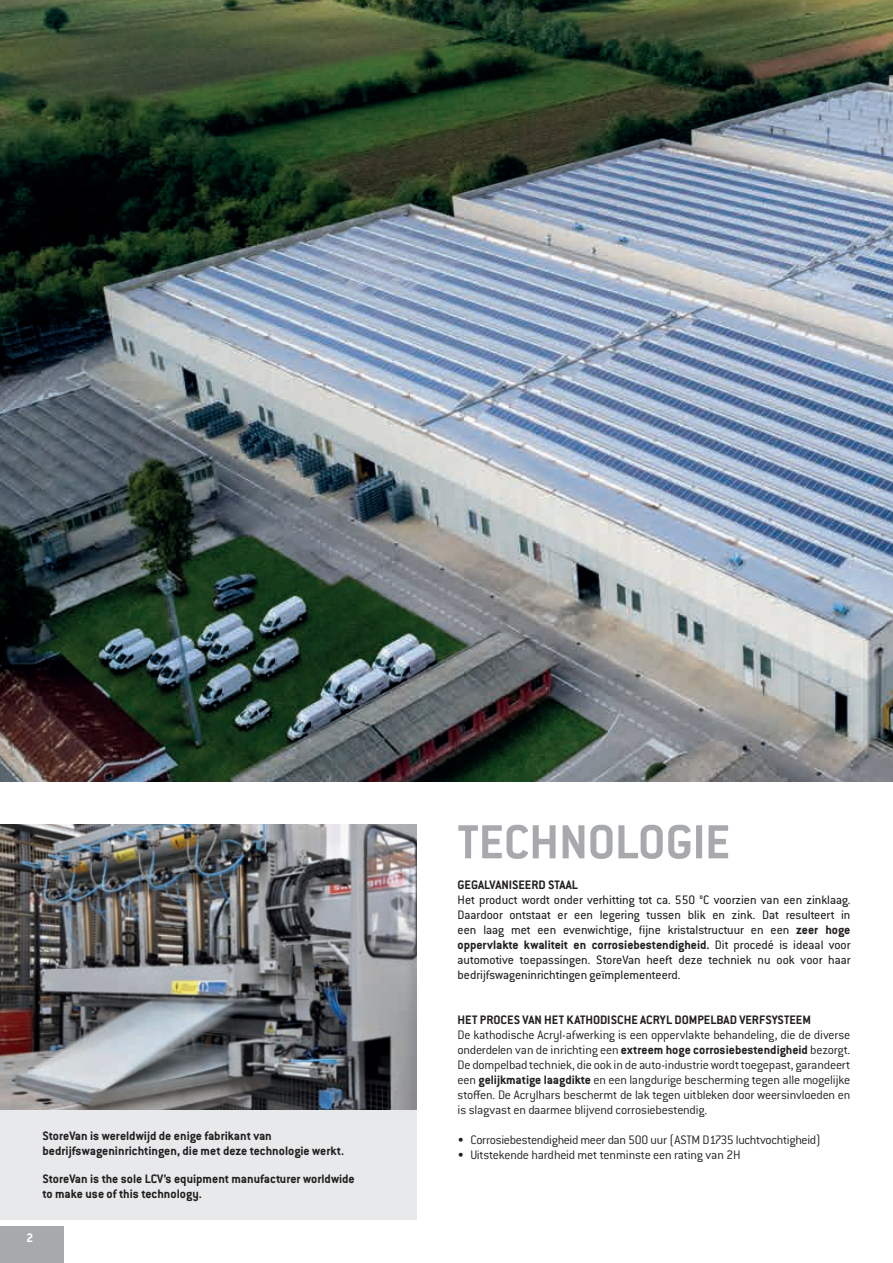
<style>
.page{position:relative;width:893px;height:1263px;background:#fff}
.page>*{position:absolute;margin:0;border:0;box-sizing:border-box;transform-origin:0 0}
.t1{font:700 52.5px "Conduit ITC Pro";letter-spacing:-.005em;color:#a8a9ad}
.t2{font:300 13.5px/15px "Conduit ITC Pro";letter-spacing:-.02em;color:#231f20;text-align:justify}
.t3{font:13.5px/15px "Conduit ITC Pro";color:#231f20;text-align:justify}
.t4{font:700 13.5px/15px "Conduit ITC Pro";color:#231f20}
.t5{font:700 13.5px "Conduit ITC Pro";color:#fff}
.s1{font-weight:700}
</style>
<div class="page">
<div style="left:0;top:1226px;width:64px;height:37px;background:#a8a9ad"></div>
<img style="left:0;top:0;width:880px;height:782px">
<img style="left:0;top:824px;width:416px;height:286px">
<div style="left:0;top:1110px;width:416px;height:109px;background:#e6e7e9"></div>
<img style="left:880px;top:0;width:13px;height:782px">
<p class="t4" style="left:43px;top:1128px;width:303px">StoreVan is wereldwijd de enige fabrikant van bedrijfswageninrichtingen, die met deze technologie werkt.</p>
<p class="t4" style="left:43px;top:1171px;width:314px">StoreVan is the sole LCV’s equipment manufacturer worldwide to make use of this technology.</p>
<p class="t5" style="left:27px;top:1229px;width:8px">2</p>
<h1 class="t1" style="left:458px;top:811px;width:274px">TECHNOLOGIE</h1>
<p class="t4" style="left:458px;top:877px;width:122px">GEGALVANISEERD STAAL</p>
<p class="t3" style="left:458px;top:892px;width:394px">Het product wordt onder verhitting tot ca. 550 °C voorzien van een zinklaag.<br>Daardoor ontstaat er een legering tussen blik en zink. Dat resulteert in een laag met een evenwichtige, fijne kristalstructuur en een <span class="s1">zeer hoge oppervlakte kwaliteit en corrosiebestendigheid.</span> Dit procedé is ideaal voor automotive toepassingen. StoreVan heeft deze techniek nu ook voor haar bedrijfswageninrichtingen geïmplementeerd.</p>
<p class="t4" style="left:458px;top:1012px;width:355px">HET PROCES VAN HET KATHODISCHE ACRYL DOMPELBAD VERFSYSTEEM</p>
<p class="t2" style="left:458px;top:1027px;width:394px">De kathodische Acryl-afwerking is een oppervlakte behandeling, die de diverse onderdelen van de inrichting een <span class="s1">extreem hoge corrosiebestendigheid</span> bezorgt.<br>De dompelbad techniek, die ook in de auto-industrie wordt toegepast, garandeert een <span class="s1">gelijkmatige laagdikte</span> en een langdurige bescherming tegen alle mogelijke stoffen. De Acrylhars beschermt de lak tegen uitbleken door weersinvloeden en is slagvast en daarmee blijvend corrosiebestendig.</p>
<p class="t2" style="left:458px;top:1132px;width:365px">• Corrosiebestendigheid meer dan 500 uur (ASTM D1735 luchtvochtigheid)</p>
<p class="t2" style="left:458px;top:1147px;width:285px">• Uitstekende hardheid met tenminste een rating van 2H</p>
</div>
